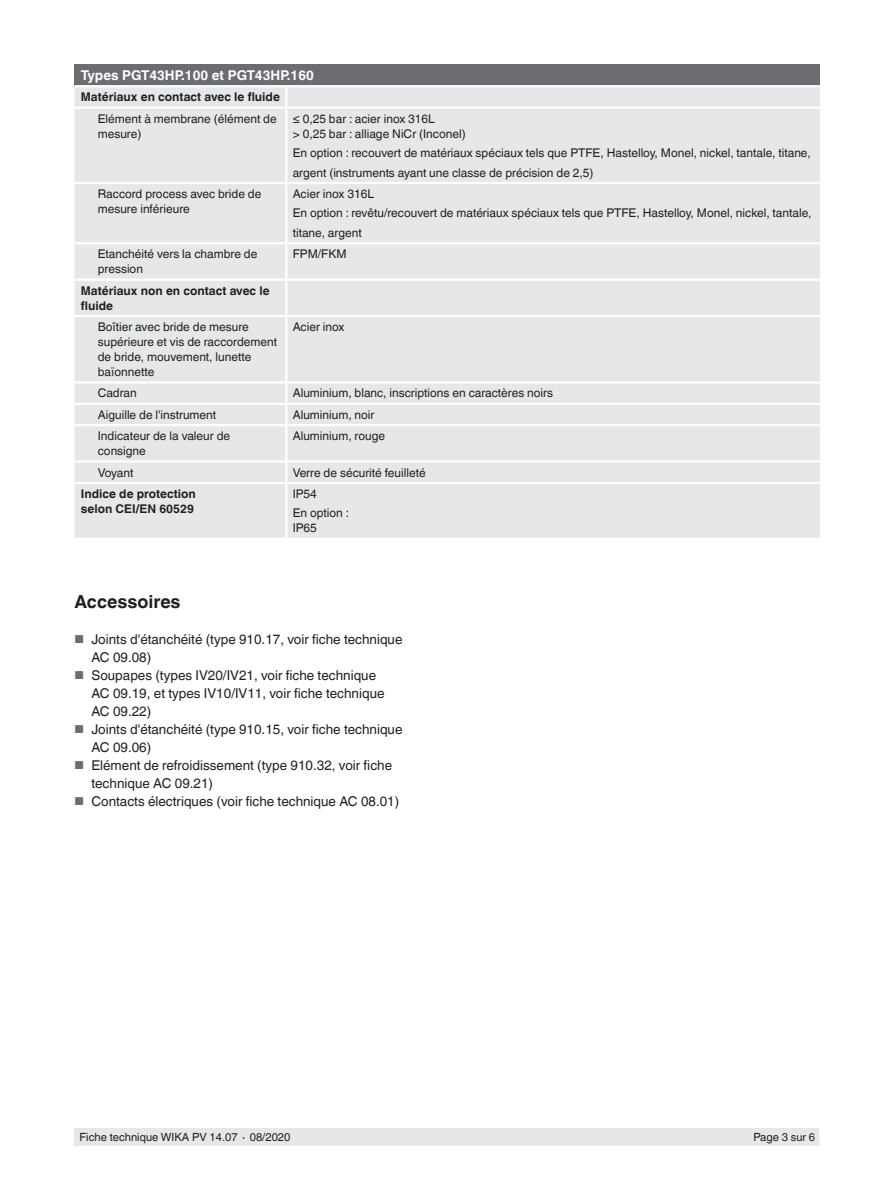
<style>
.page{position:relative;width:893px;height:1188px;background:#fff}
.page>*{position:absolute;margin:0;border:0;box-sizing:border-box;transform-origin:0 0}
.Subheadline1{font:700 18px "Helvetica World";color:#231f20}
.t1{font:13.5px/18px "Helvetica World";color:#231f20}
.Tables_-_Headline{font:700 13.5px "Helvetica World";color:#fff}
.Tables_-_Running_tex{font:12px/15px "Helvetica World";color:#231f20}
.Tables_-_Running_tex-2{font:700 12px/15px "Helvetica World";color:#231f20}
.t2{font:11.25px "Helvetica World";color:#231f20}
.s1{font-size:11.55px;color:#6c6d70}
</style>
<div class="page">
<div style="left:75px;top:1128px;width:744px;height:17px;background:#e6e7e9"></div>
<div style="left:74px;top:64px;width:746px;height:22px;background:#6c6d70"></div>
<div style="left:74px;top:87px;width:746px;height:451px;background:#e6e7e9"></div>
<hr style="left:74px;top:85px;width:212px;height:2px;background:#fff">
<hr style="left:286px;top:85px;width:534px;height:2px;background:#fff">
<hr style="left:286px;top:482px;width:534px;height:2px;background:#fff">
<hr style="left:285px;top:484px;width:2px;height:54px;background:#fff">
<svg style="left:285px;top:87px;width:2px;height:19px"></svg>
<hr style="left:74px;top:106px;width:212px;height:3px;background:#fff">
<hr style="left:286px;top:106px;width:534px;height:3px;background:#fff">
<hr style="left:285px;top:109px;width:2px;height:73px;background:#fff">
<hr style="left:74px;top:182px;width:212px;height:2px;background:#fff">
<hr style="left:286px;top:182px;width:534px;height:2px;background:#fff">
<hr style="left:285px;top:184px;width:2px;height:58px;background:#fff">
<hr style="left:74px;top:242px;width:212px;height:2px;background:#fff">
<hr style="left:286px;top:242px;width:534px;height:2px;background:#fff">
<hr style="left:285px;top:244px;width:2px;height:35px;background:#fff">
<hr style="left:74px;top:279px;width:212px;height:2px;background:#fff">
<hr style="left:286px;top:279px;width:534px;height:2px;background:#fff">
<hr style="left:285px;top:281px;width:2px;height:34px;background:#fff">
<hr style="left:74px;top:315px;width:212px;height:2px;background:#fff">
<hr style="left:286px;top:315px;width:534px;height:2px;background:#fff">
<hr style="left:285px;top:317px;width:2px;height:64px;background:#fff">
<hr style="left:74px;top:381px;width:212px;height:3px;background:#fff">
<hr style="left:286px;top:381px;width:534px;height:3px;background:#fff">
<hr style="left:74px;top:403px;width:212px;height:2px;background:#fff">
<hr style="left:286px;top:403px;width:534px;height:2px;background:#fff">
<svg style="left:285px;top:384px;width:2px;height:40px"></svg>
<hr style="left:74px;top:424px;width:212px;height:2px;background:#fff">
<hr style="left:286px;top:424px;width:534px;height:2px;background:#fff">
<hr style="left:285px;top:426px;width:2px;height:34px;background:#fff">
<hr style="left:74px;top:460px;width:212px;height:3px;background:#fff">
<hr style="left:286px;top:460px;width:534px;height:3px;background:#fff">
<svg style="left:285px;top:463px;width:2px;height:19px"></svg>
<hr style="left:74px;top:482px;width:212px;height:2px;background:#fff">
<p class="Tables_-_Headline" style="left:81px;top:67px;width:235px">Types PGT43HP.100 et PGT43HP.160</p>
<p class="Tables_-_Running_tex-2" style="left:81px;top:90px;width:201px">Matériaux en contact avec le fluide</p>
<p class="Tables_-_Running_tex" style="left:98px;top:111px;width:180px">Elément à membrane (élément de mesure)</p>
<p class="Tables_-_Running_tex" style="left:293px;top:111px;width:144px">≤ 0,25 bar : acier inox 316L</p>
<p class="Tables_-_Running_tex" style="left:293px;top:126px;width:174px">&gt; 0,25 bar : alliage NiCr (Inconel)</p>
<p class="Tables_-_Running_tex" style="left:293px;top:143px;width:520px;line-height:19.5px">En option : recouvert de matériaux spéciaux tels que PTFE, Hastelloy, Monel, nickel, tantale, titane, argent (instruments ayant une classe de précision de 2,5)</p>
<p class="Tables_-_Running_tex" style="left:98px;top:186px;width:165px">Raccord process avec bride de mesure inférieure</p>
<p class="Tables_-_Running_tex" style="left:293px;top:186px;width:83px">Acier inox 316L</p>
<p class="Tables_-_Running_tex" style="left:293px;top:204px;width:520px;line-height:19.5px">En option : revêtu/recouvert de matériaux spéciaux tels que PTFE, Hastelloy, Monel, nickel, tantale, titane, argent</p>
<p class="Tables_-_Running_tex" style="left:98px;top:247px;width:161px">Etanchéité vers la chambre de pression</p>
<p class="Tables_-_Running_tex" style="left:293px;top:247px;width:55px">FPM/FKM</p>
<p class="Tables_-_Running_tex-2" style="left:81px;top:283px;width:190px">Matériaux non en contact avec le fluide</p>
<p class="Tables_-_Running_tex" style="left:98px;top:319px;width:181px">Boîtier avec bride de mesure supérieure et vis de raccordement de bride, mouvement, lunette baïonnette</p>
<p class="Tables_-_Running_tex" style="left:293px;top:319px;width:53px">Acier inox</p>
<p class="Tables_-_Running_tex" style="left:98px;top:386px;width:40px">Cadran</p>
<p class="Tables_-_Running_tex" style="left:293px;top:386px;width:262px">Aluminium, blanc, inscriptions en caractères noirs</p>
<p class="Tables_-_Running_tex" style="left:98px;top:407px;width:120px">Aiguille de l'instrument</p>
<p class="Tables_-_Running_tex" style="left:293px;top:407px;width:83px">Aluminium, noir</p>
<p class="Tables_-_Running_tex" style="left:98px;top:429px;width:134px">Indicateur de la valeur de consigne</p>
<p class="Tables_-_Running_tex" style="left:293px;top:429px;width:94px">Aluminium, rouge</p>
<p class="Tables_-_Running_tex" style="left:98px;top:465px;width:37px">Voyant</p>
<p class="Tables_-_Running_tex" style="left:293px;top:465px;width:134px">Verre de sécurité feuilleté</p>
<p class="Tables_-_Running_tex-2" style="left:81px;top:486px;width:117px">Indice de protection selon CEI/EN 60529</p>
<p class="Tables_-_Running_tex" style="left:293px;top:486px;width:26px">IP54</p>
<p class="Tables_-_Running_tex" style="left:293px;top:506px;width:58px">En option :</p>
<p class="Tables_-_Running_tex" style="left:293px;top:521px;width:26px">IP65</p>
<p class="Subheadline1" style="left:74px;top:591px;width:108px">Accessoires</p>
<p class="t1" style="left:91px;top:631px;width:313px;text-indent:-17px"><span class="s1">■</span> Joints d'étanchéité (type 910.17, voir fiche technique<br>AC 09.08)</p>
<p class="t1" style="left:91px;top:667px;width:295px;text-indent:-17px"><span class="s1">■</span> Soupapes (types IV20/IV21, voir fiche technique<br>AC 09.19, et types IV10/IV11, voir fiche technique<br>AC 09.22)</p>
<p class="t1" style="left:91px;top:721px;width:313px;text-indent:-17px"><span class="s1">■</span> Joints d'étanchéité (type 910.15, voir fiche technique<br>AC 09.06)</p>
<p class="t1" style="left:91px;top:757px;width:302px;text-indent:-17px"><span class="s1">■</span> Elément de refroidissement (type 910.32, voir fiche technique AC 09.21)</p>
<p class="t1" style="left:74px;top:793px;width:326px"><span class="s1">■</span> Contacts électriques (voir fiche technique AC 08.01)</p>
<p class="t2" style="left:80px;top:1131px;width:212px">Fiche technique WIKA PV 14.07 ∙ 08/2020</p>
<p class="t2" style="left:753px;top:1131px;width:63px">Page 3 sur 6</p>
</div>
